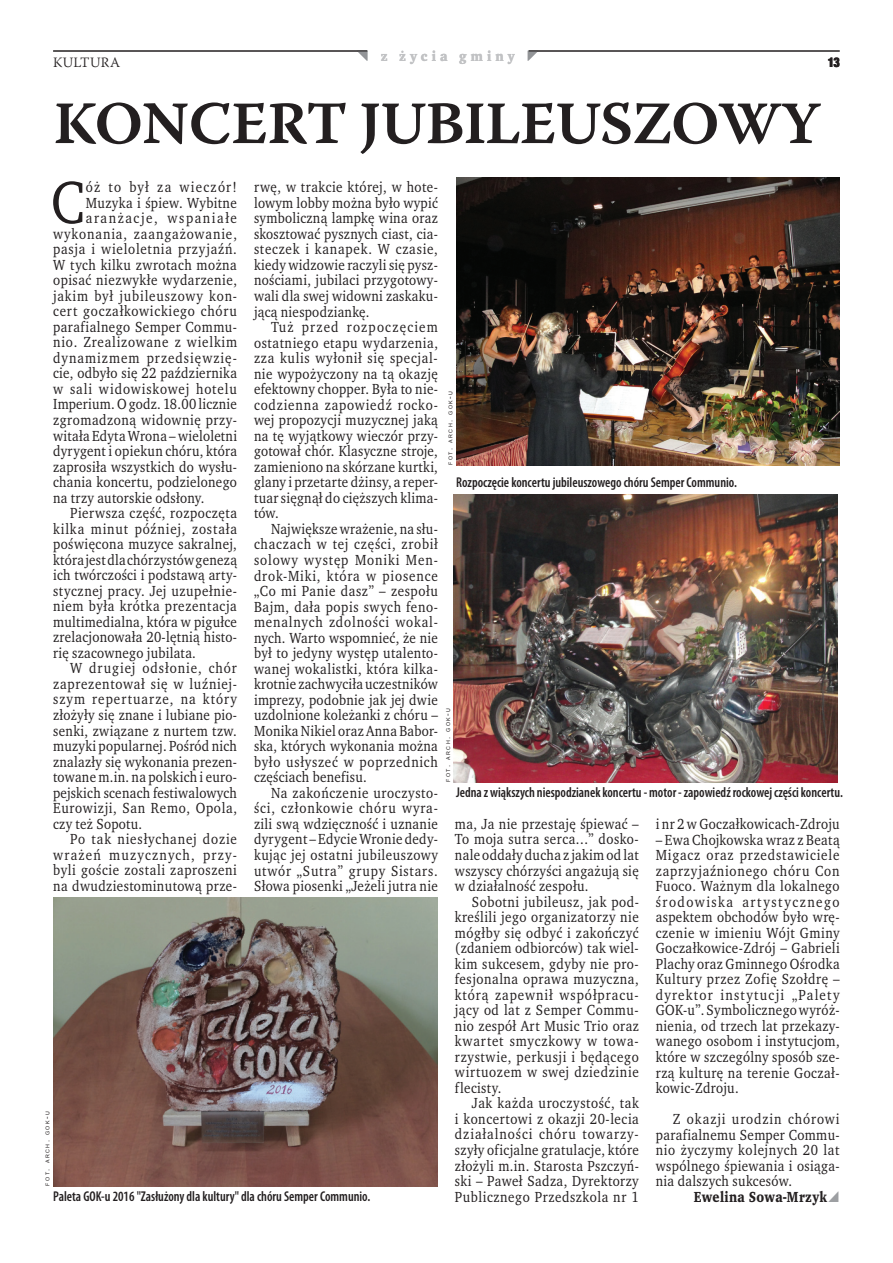
<style>
.page{position:relative;width:893px;height:1263px;background:#fff}
.page>*{position:absolute;margin:0;border:0;box-sizing:border-box;transform-origin:0 0}
.t1{font:61.2px "Wro Text";color:#231f20;scale:.93 1}
.t2{font:60px "Warnock Pro Semibold Capt";letter-spacing:-.02em;color:#231f20}
.t3{font:15px/15.5px "Wro Text";letter-spacing:.025em;color:#231f20;text-align:justify;scale:.93 1}
.t4{font:15px "Wro Text";letter-spacing:.055em;color:#231f20;scale:.93 1}
.t5{font:15px "Wro Text";letter-spacing:.07em;color:#231f20;scale:.93 1}
.t6{font:15px "Wro Text";letter-spacing:.045em;color:#231f20;scale:.93 1}
.t7{font:15px "Wro Text";letter-spacing:.065em;color:#231f20;scale:.93 1}
.t8{font:15px "Wro Text";letter-spacing:.06em;color:#231f20;scale:.93 1}
.t9{font:15px "Wro Text";letter-spacing:.09em;color:#231f20;scale:.93 1}
.t10{font:15px "Wro Text";letter-spacing:.05em;color:#231f20;scale:.93 1}
.t11{font:15px "Wro Text";letter-spacing:.075em;color:#231f20;scale:.93 1}
.t12{font:15px "Wro Text";letter-spacing:.11em;color:#231f20;scale:.93 1}
.t13{font:700 15px "Wro Text";letter-spacing:.025em;color:#231f20;scale:.93 1}
.t14{font:600 condensed 14.25px "Myriad Pro";color:#231f20;scale:.94 1}
.t15{font:700 14.25px "Wro Text";letter-spacing:.29em;color:#c1c2c4}
.t16{font:300 14.25px "Warnock Pro";letter-spacing:.015em;color:#231f20}
.t17{font:700 14.25px "Wro Head";color:#231f20}
.t18{font:5.25px "Arial";letter-spacing:.285em;color:#231f20}
.s1{font-size:7.5px}
</style>
<div class="page">
<hr style="left:53px;top:51px;width:314px;height:1px;background:#231f20">
<hr style="left:529px;top:51px;width:311px;height:1px;background:#231f20">
<img style="left:456px;top:178px;width:384px;height:288px">
<img style="left:53px;top:898px;width:385px;height:288px">
<img style="left:454px;top:494px;width:384px;height:288px">
<p class="t16" style="left:53px;top:53px;width:68px">KULTURA</p>
<p class="t15" style="left:381px;top:47px;width:135px">z życia gminy</p>
<p class="t17" style="left:828px;top:53px;width:14px">13</p>
<h2 class="t2" style="left:53px;top:87px;width:769px">KONCERT JUBILEUSZOWY</h2>
<h1 class="t1" style="left:51px;top:164px;width:38px">C</h1>
<p class="t9" style="left:86px;top:178px;width:164px">óż to był za wieczór!</p>
<p class="t3" style="left:254px;top:179px;width:199px">rwę, w trakcie której, w hote&shy;lowym lobby można było wypić symboliczną lampkę wina oraz skosztować pysznych ciast, cia&shy;steczek i kanapek. W czasie, kiedy widzowie raczyli się pysz&shy;nościami, jubilaci przygotowy&shy;wali dla swej widowni zaskaku&shy;jącą niespodziankę.</p>
<p class="t3" style="left:254px;top:319px;width:199px;text-indent:17px">Tuż przed rozpoczęciem ostatniego etapu wydarzenia, zza kulis wyłonił się specjal&shy;nie wypożyczony na tą okazję efektowny chopper. Była to nie&shy;codzienna zapowiedź rocko&shy;wej propozycji muzycznej jaką na tę wyjątkowy wieczór przy&shy;gotował chór. Klasyczne stroje, zamieniono na skórzane kurtki, glany i przetarte dżinsy, a reper&shy;tuar sięgnął do cięższych klima&shy;tów.</p>
<p class="t3" style="left:254px;top:521px;width:199px;text-indent:17px">Największe wrażenie, na słu&shy;chaczach w tej części, zrobił solowy występ Moniki Men&shy;drok-Miki, która w piosence „Co mi Panie dasz” – zespołu Bajm, dała popis swych feno&shy;menalnych zdolności wokal&shy;nych. Warto wspomnieć, że nie był to jedyny występ utalento&shy;wanej wokalistki, która kilka&shy;krotnie zachwyciła uczestników imprezy, podobnie jak jej dwie uzdolnione koleżanki z chóru – Monika Nikiel oraz Anna Babor&shy;ska, których wykonania można było usłyszeć w poprzednich częściach benefisu.</p>
<p class="t3" style="left:254px;top:785px;width:199px;text-indent:17px">Na zakończenie uroczysto&shy;ści, członkowie chóru wyra&shy;zili swą wdzięczność i uznanie dyrygent – Edycie Wronie dedy&shy;kując jej ostatni jubileuszowy utwór „Sutra” grupy Sistars.<br>Słowa piosenki „Jeżeli jutra nie</p>
<p class="t3" style="left:86px;top:195px;width:164px">Muzyka i śpiew. Wybitne</p>
<p class="t12" style="left:86px;top:209px;width:164px">aranżacje, wspaniałe</p>
<p class="t7" style="left:53px;top:224px;width:199px">wykonania, zaangażowanie,</p>
<p class="t4" style="left:53px;top:240px;width:199px">pasja i wieloletnia przyjaźń.</p>
<p class="t3" style="left:53px;top:257px;width:199px">W tych kilku zwrotach można</p>
<p class="t3" style="left:53px;top:272px;width:199px">opisać niezwykłe wydarzenie,</p>
<p class="t8" style="left:53px;top:286px;width:199px">jakim był jubileuszowy kon-</p>
<p class="t4" style="left:53px;top:302px;width:199px">cert goczałkowickiego chóru</p>
<p class="t3" style="left:53px;top:319px;width:199px">parafialnego Semper Commu-</p>
<p class="t4" style="left:53px;top:333px;width:199px">nio. Zrealizowane z wielkim</p>
<p class="t5" style="left:53px;top:348px;width:199px">dynamizmem przedsięwzię-</p>
<p class="t3" style="left:53px;top:366px;width:199px">cie, odbyło się 22 października</p>
<p class="t5" style="left:53px;top:379px;width:199px">w sali widowiskowej hotelu</p>
<p class="t3" style="left:53px;top:397px;width:199px">Imperium. O godz. 18.00 licznie</p>
<p class="t3" style="left:53px;top:412px;width:199px">zgromadzoną widownię przy-</p>
<p class="t3" style="left:53px;top:428px;width:199px">witała Edyta Wrona – wieloletni</p>
<p class="t3" style="left:53px;top:443px;width:199px">dyrygent i opiekun chóru, która</p>
<p class="t3" style="left:53px;top:459px;width:199px">zaprosiła wszystkich do wysłu-</p>
<p class="t3" style="left:53px;top:474px;width:199px">chania koncertu, podzielonego</p>
<p class="t3" style="left:53px;top:490px;width:164px">na trzy autorskie odsłony.</p>
<p class="t3" style="left:70px;top:505px;width:181px">Pierwsza część, rozpoczęta</p>
<p class="t7" style="left:53px;top:519px;width:199px">kilka minut później, została</p>
<p class="t3" style="left:53px;top:536px;width:199px">poświęcona muzyce sakralnej,</p>
<p class="t3" style="left:53px;top:552px;width:199px">która jest dla chórzystów genezą</p>
<p class="t3" style="left:53px;top:567px;width:199px">ich twórczości i podstawą arty-</p>
<p class="t3" style="left:53px;top:583px;width:199px">stycznej pracy. Jej uzupełnie-</p>
<p class="t6" style="left:53px;top:597px;width:199px">niem była krótka prezentacja</p>
<p class="t3" style="left:53px;top:614px;width:199px">multimedialna, która w pigułce</p>
<p class="t3" style="left:53px;top:629px;width:199px">zrelacjonowała 20-lętnią histo-</p>
<p class="t3" style="left:53px;top:645px;width:155px">rię szacownego jubilata.</p>
<p class="t5" style="left:70px;top:659px;width:181px">W drugiej odsłonie, chór</p>
<p class="t4" style="left:53px;top:674px;width:199px">zaprezentował się w luźniej-</p>
<p class="t11" style="left:53px;top:690px;width:199px">szym repertuarze, na który</p>
<p class="t3" style="left:53px;top:707px;width:199px">złożyły się znane i lubiane pio-</p>
<p class="t3" style="left:53px;top:723px;width:199px">senki, związane z nurtem tzw.</p>
<p class="t3" style="left:53px;top:738px;width:199px">muzyki popularnej. Pośród nich</p>
<p class="t3" style="left:53px;top:754px;width:199px">znalazły się wykonania prezen-</p>
<p class="t3" style="left:53px;top:769px;width:199px">towane m.in. na polskich i euro-</p>
<p class="t3" style="left:53px;top:785px;width:199px">pejskich scenach festiwalowych</p>
<p class="t10" style="left:53px;top:799px;width:199px">Eurowizji, San Remo, Opola,</p>
<p class="t3" style="left:53px;top:816px;width:97px">czy też Sopotu.</p>
<p class="t8" style="left:70px;top:830px;width:181px">Po tak niesłychanej dozie</p>
<p class="t9" style="left:53px;top:845px;width:199px">wrażeń muzycznych, przy-</p>
<p class="t6" style="left:53px;top:861px;width:199px">byli goście zostali zaproszeni</p>
<p class="t3" style="left:53px;top:878px;width:199px">na dwudziestominutową prze-</p>
<p class="t18" style="left:447px;top:465px;width:76px;rotate:-90deg">fot<span class="s1">.</span> arch<span class="s1">.</span> gok<span class="s1">-</span>u</p>
<p class="t14" style="left:456px;top:473px;width:300px">Rozpoczęcie koncertu jubileuszowego chóru Semper Communio.</p>
<p class="t18" style="left:445px;top:782px;width:76px;rotate:-90deg">fot<span class="s1">.</span> arch<span class="s1">.</span> gok<span class="s1">-</span>u</p>
<p class="t14" style="left:456px;top:784px;width:413px">Jedna z wiąkszych niespodzianek koncertu - motor - zapowiedź rockowej części koncertu.</p>
<p class="t3" style="left:455px;top:816px;width:199px">ma, Ja nie przestaję śpiewać – To moja sutra serca...” dosko&shy;nale oddały ducha z jakim od lat wszyscy chórzyści angażują się w działalność zespołu.</p>
<p class="t3" style="left:455px;top:894px;width:199px;text-indent:17px">Sobotni jubileusz, jak pod&shy;kreślili jego organizatorzy nie mógłby się odbyć i zakończyć (zdaniem odbiorców) tak wiel&shy;kim sukcesem, gdyby nie pro&shy;fesjonalna oprawa muzyczna, którą zapewnił współpracu&shy;jący od lat z Semper Commu&shy;nio zespół Art Music Trio oraz kwartet smyczkowy w towa&shy;rzystwie, perkusji i będącego wirtuozem w swej dziedzinie flecisty.</p>
<p class="t3" style="left:455px;top:1095px;width:199px;text-indent:17px">Jak każda uroczystość, tak i koncertowi z okazji 20-lecia działalności chóru towarzy&shy;szyły oficjalne gratulacje, które złożyli m.in. Starosta Pszczyń&shy;ski – Paweł Sadza, Dyrektorzy Publicznego Przedszkola nr 1</p>
<p class="t3" style="left:656px;top:816px;width:199px">i nr 2 w Goczałkowicach-Zdroju</p>
<p class="t3" style="left:656px;top:832px;width:199px">– Ewa Chojkowska wraz z Beatą Migacz oraz przedstawiciele zaprzyjaźnionego chóru Con Fuoco. Ważnym dla lokalnego środowiska artystycznego aspektem obchodów było wrę&shy;czenie w imieniu Wójt Gminy Goczałkowice-Zdrój – Gabrieli Plachy oraz Gminnego Ośrodka Kultury przez Zofię Szołdrę – dyrektor instytucji „Palety GOK-u”. Symbolicznego wyróż&shy;nienia, od trzech lat przekazy&shy;wanego osobom i instytucjom, które w szczególny sposób sze&shy;rzą kulturę na terenie Goczał&shy;kowic-Zdroju.</p>
<p class="t3" style="left:656px;top:1111px;width:199px;text-indent:17px">Z okazji urodzin chórowi parafialnemu Semper Commu&shy;nio życzymy kolejnych 20 lat wspólnego śpiewania i osiąga&shy;nia dalszych sukcesów.</p>
<p class="t13" style="left:694px;top:1187px;width:145px">Ewelina Sowa-Mrzyk</p>
<p class="t18" style="left:44px;top:1185px;width:76px;rotate:-90deg">fot<span class="s1">.</span> arch<span class="s1">.</span> gok<span class="s1">-</span>u</p>
<p class="t14" style="left:53px;top:1187px;width:339px">Paleta GOK-u 2016 "Zasłużony dla kultury" dla chóru Semper Communio.</p>
</div>
